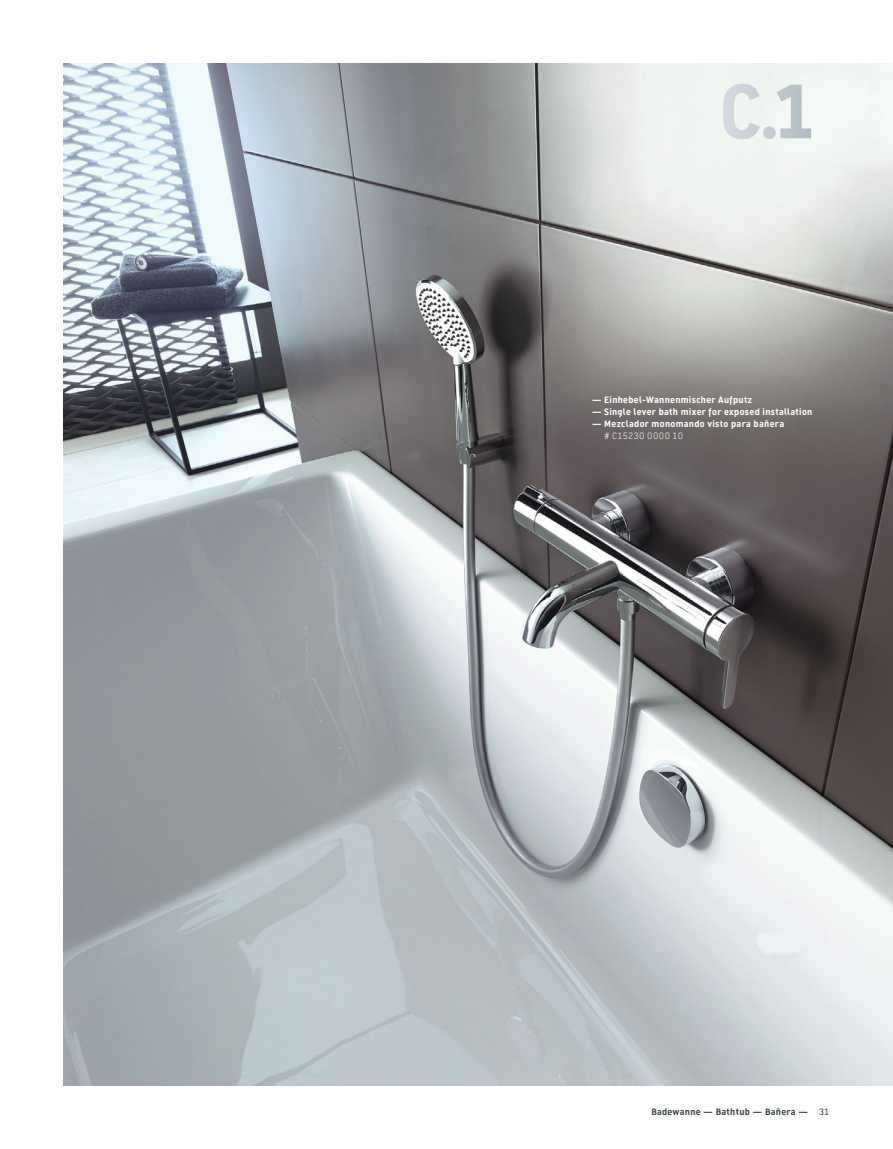
<style>
.page{position:relative;width:893px;height:1149px;background:#fff}
.page>*{position:absolute;margin:0;border:0;box-sizing:border-box;transform-origin:0 0}
.t1{font:700 9px "Dura Sans 2014 c";letter-spacing:.035em;color:#fff}
.t2{font:700 9px "Dura Sans 2014 c";letter-spacing:.03em;color:#3d484d}
.t3{font:300 9px "Dura Sans 2014 c";letter-spacing:.045em;color:#fff}
.s1{font-weight:400}
</style>
<div class="page">
<img style="left:64px;top:64px;width:829px;height:1020px">
<svg style="left:723px;top:84px;width:88px;height:55px"></svg>
<p class="t1" style="left:592px;top:396px;width:162px">— Einhebel-Wannenmischer Aufputz</p>
<p class="t1" style="left:592px;top:408px;width:222px">— Single lever bath mixer for exposed installation</p>
<p class="t1" style="left:592px;top:420px;width:194px">— Mezclador monomando visto para bañera</p>
<p class="t3" style="left:604px;top:432px;width:80px"># C15230 0000 10</p>
<p class="t2" style="left:651px;top:1107px;width:179px">Badewanne — Bathtub — Bañera — <span class="s1">31</span></p>
</div>
